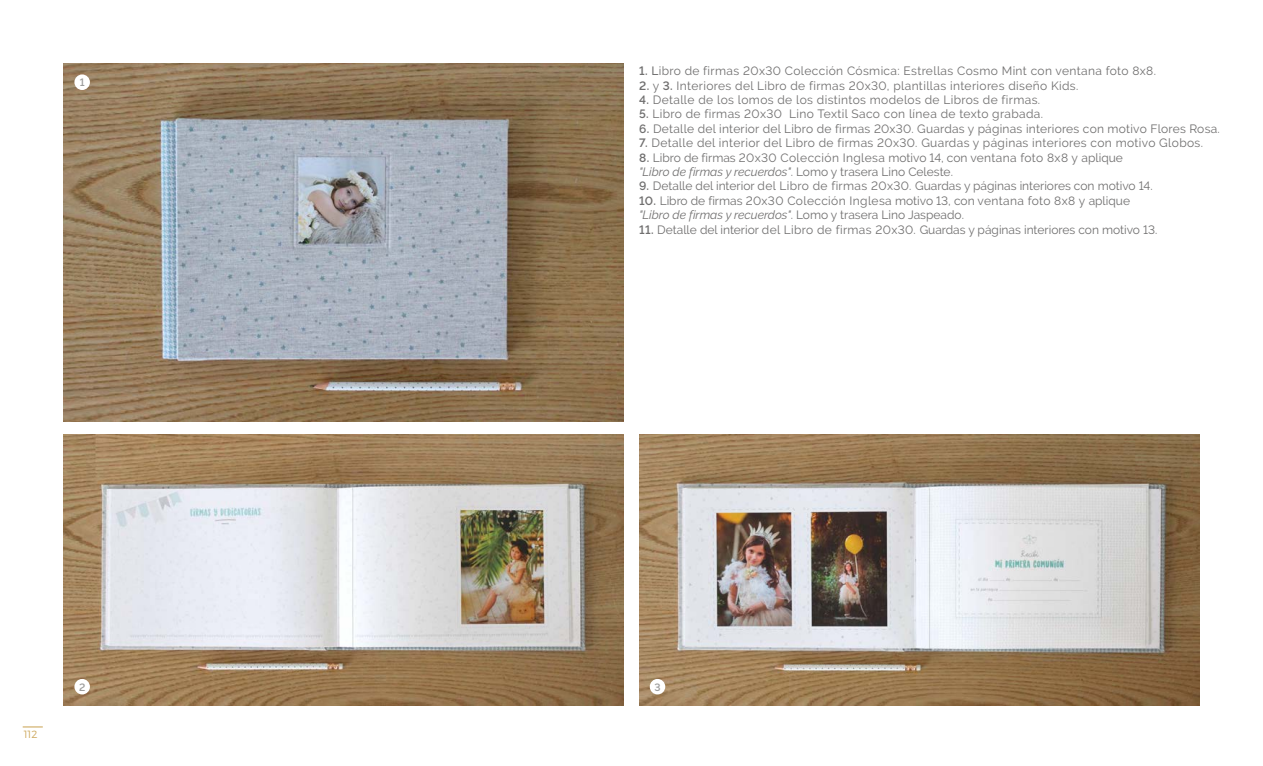
<style>
.page{position:relative;width:1263px;height:766px;background:#fff}
.page>*{position:absolute;margin:0;border:0;box-sizing:border-box;transform-origin:0 0}
.t1{font:12px/14.4px "Raleway";letter-spacing:.025em;color:#706f6f}
.t2{font:12px/14.4px "Raleway";color:#706f6f}
.t3{font:300 10.5px "Montserrat";color:#ceaa61}
.t4{font:600 10.5px "Raleway";color:#9d9d9c}
.s1{font-weight:600}
.s2{font-weight:500}
.s3{font-style:italic}
</style>
<div class="page">
<svg style="left:23px;top:726px;width:20px;height:1px"></svg>
<img style="left:639px;top:434px;width:560px;height:271px">
<img style="left:64px;top:64px;width:560px;height:357px">
<img style="left:64px;top:434px;width:560px;height:271px">
<div style="left:74px;top:74px;width:16px;height:16px;background:#fff;border-radius:50%"></div>
<div style="left:74px;top:678px;width:16px;height:16px;background:#fff;border-radius:50%"></div>
<div style="left:650px;top:678px;width:15px;height:16px;background:#fff;border-radius:50%"></div>
<p class="t4" style="left:80px;top:76px;width:6px">1</p>
<p class="t1" style="left:639px;top:64px;width:518px"><span class="s1">1.</span> <span class="s2">L</span>ibro de firmas 20x30 Colección Cósmica: Estrellas Cosmo Mint con ventana foto 8x8.</p>
<p class="t1" style="left:639px;top:78px;width:441px"><span class="s1">2.</span> y <span class="s1">3.</span> Interiores del Libro de firmas 20x30, plantillas interiores diseño Kids.</p>
<p class="t1" style="left:639px;top:92px;width:402px"><span class="s1">4.</span> Detalle de los lomos de los distintos modelos de Libros de firmas.</p>
<p class="t1" style="left:639px;top:107px;width:405px"><span class="s1">5.</span> Libro de firmas 20x30 Lino Textil Saco con línea de texto grabada.</p>
<p class="t1" style="left:639px;top:121px;width:582px"><span class="s1">6.</span> Detalle del interior del Libro de firmas 20x30. Guardas y páginas interiores con motivo Flores Rosa.</p>
<p class="t1" style="left:639px;top:136px;width:565px"><span class="s1">7.</span> Detalle del interior del Libro de firmas 20x30. Guardas y páginas interiores con motivo Globos.</p>
<p class="t1" style="left:639px;top:150px;width:485px"><span class="s1">8.</span> Libro de firmas 20x30 Colección Inglesa motivo 14, con ventana foto 8x8 y aplique <span class="s3">"Libro de firmas y recuerdos"</span>. Lomo y trasera Lino Celeste.</p>
<p class="t2" style="left:639px;top:179px;width:515px"><span class="s1">9.</span> Detalle del interior del Libro de firmas 20x30. Guardas y páginas interiores con motivo 14.</p>
<p class="t2" style="left:639px;top:193px;width:492px"><span class="s1">10.</span> Libro de firmas 20x30 Colección Inglesa motivo 13, con ventana foto 8x8 y aplique <span class="s3">"Libro de firmas y recuerdos"</span>. Lomo y trasera Lino Jaspeado.</p>
<p class="t2" style="left:639px;top:222px;width:520px"><span class="s1">11.</span> Detalle del interior del Libro de firmas 20x30. Guardas y páginas interiores con motivo 13.</p>
<p class="t3" style="left:24px;top:728px;width:15px">112</p>
<p class="t4" style="left:79px;top:680px;width:8px">2</p>
<p class="t4" style="left:654px;top:680px;width:8px">3</p>
</div>
